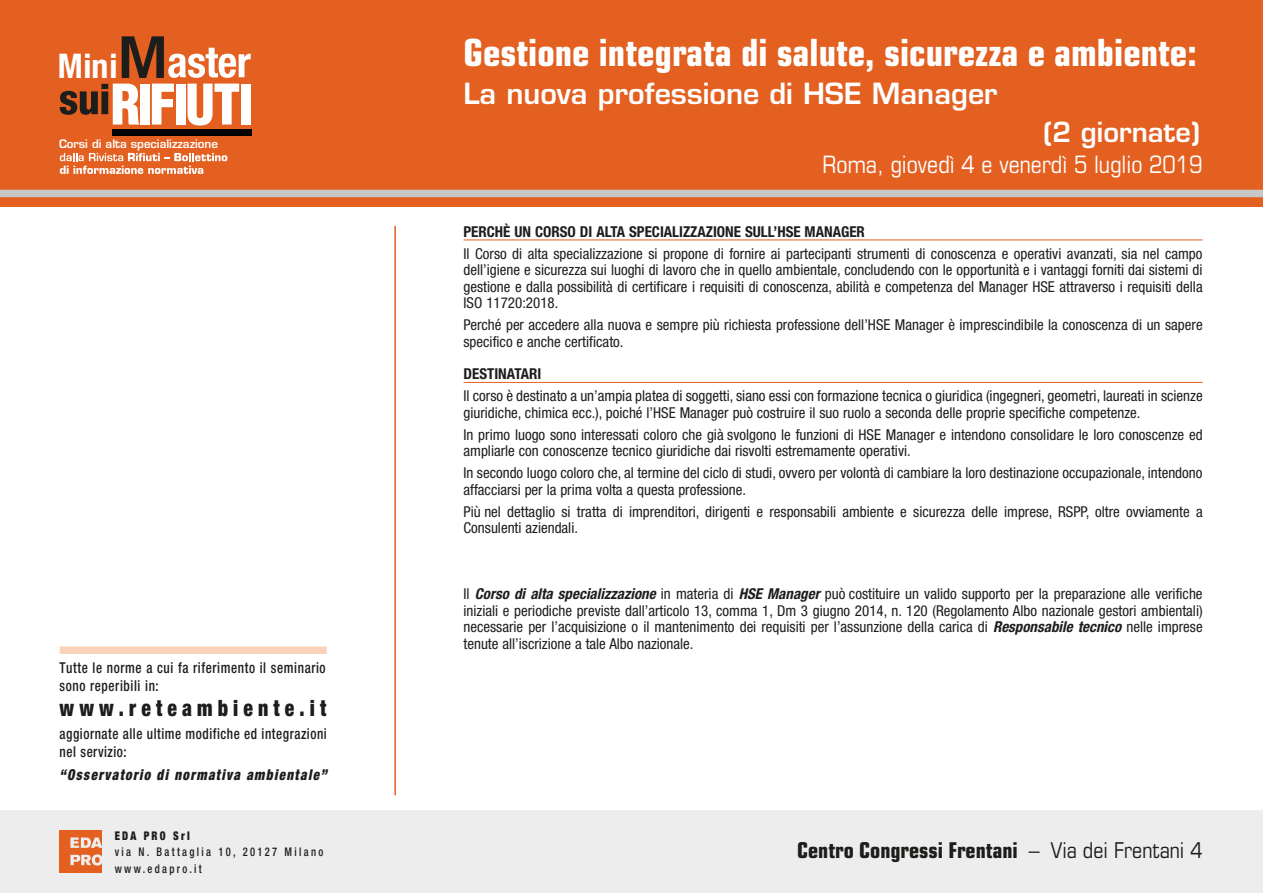
<style>
.page{position:relative;width:1263px;height:893px;background:#fff}
.page>*{position:absolute;margin:0;border:0;box-sizing:border-box;transform-origin:0 0}
.t1{font:700 condensed 37.5px "Eurostile";color:#fff}
.t2{font:700 condensed 33.75px "Helvetica Neue";color:#fff}
.t3{font:600 28.5px "Eurostile";color:#fff}
.t4{font:600 27px "Eurostile";color:#fff}
.t5{font:condensed 24px "Eurostile";color:#fff}
.t6{font:900 condensed 22.5px "Helvetica Neue LT Std";letter-spacing:.26em;color:#1d1d1b;scale:.88 1}
.t7{font:700 condensed 21.9px "Eurostile";color:#1d1d1b}
.t8{font:condensed 15px/16.5px "Helvetica Neue LT Std";color:#1d1d1b}
.t9{font:500 condensed 15px/18px "Helvetica Neue LT Std";letter-spacing:.04em;color:#1d1d1b;scale:.88 1}
.t10{font:700 condensed 15px "Helvetica Neue LT Std";color:#1d1d1b}
.t11{font:italic 900 condensed 15px "Helvetica Neue LT Std";letter-spacing:.1em;color:#1d1d1b;scale:.88 1}
.t12{font:500 condensed 12px/16.8px "Helvetica Neue LT Std";letter-spacing:.22em;color:#1d1d1b;scale:.88 1}
.t13{font:900 condensed 12px "Helvetica Neue LT Std";letter-spacing:.21em;color:#1d1d1b;scale:.88 1}
.t14{font:600 11.4px "Eurostile";color:#fff}
.s1{font-weight:700;font-style:italic}
.s2{font-weight:400}
</style>
<div class="page">
<div style="left:0;top:811px;width:1263px;height:82px;background:#ededed"></div>
<hr style="left:394px;top:226px;width:2px;height:569px;background:#e36021">
<div style="left:60px;top:646px;width:267px;height:8px;background:#f9d3ba"></div>
<img style="left:60px;top:830px;width:42px;height:43px">
<hr style="left:463px;top:240px;width:739px;height:1px;background:#e36021">
<hr style="left:463px;top:382px;width:739px;height:1px;background:#e36021">
<div style="left:0;top:0;width:1263px;height:206px;background:#e36021"></div>
<div style="left:0;top:190px;width:1263px;height:7px;background:#c7c7c6"></div>
<svg style="left:122px;top:36px;width:129px;height:42px"></svg>
<div style="left:112px;top:129px;width:139px;height:6px;background:#000"></div>
<svg style="left:60px;top:84px;width:79px;height:41px"></svg>
<div style="left:140px;top:84px;width:10px;height:41px;background:#fff"></div>
<svg style="left:152px;top:84px;width:22px;height:41px"></svg>
<div style="left:176px;top:84px;width:10px;height:41px;background:#fff"></div>
<svg style="left:187px;top:84px;width:52px;height:42px"></svg>
<div style="left:241px;top:84px;width:10px;height:41px;background:#fff"></div>
<svg style="left:60px;top:153px;width:167px;height:21px"></svg>
<h2 class="t2" style="left:58px;top:38px;width:61px">Mini</h2>
<p class="t14" style="left:59px;top:137px;width:160px">Corsi di alta specializzazione</p>
<p class="t9" style="left:60px;top:659px;width:304px">Tutte le norme a cui fa riferimento il seminario sono reperibili in:</p>
<h3 class="t6" style="left:60px;top:694px;width:305px">www.reteambiente.it</h3>
<p class="t9" style="left:60px;top:724px;width:305px">aggiornate alle ultime modifiche ed integrazioni nel servizio:</p>
<p class="t11" style="left:60px;top:765px;width:305px">“Osservatorio di normativa ambientale”</p>
<h1 class="t1" style="left:463px;top:30px;width:735px">Gestione integrata di salute, sicurezza e ambiente:</h1>
<h3 class="t3" style="left:463px;top:75px;width:536px">La nuova professione di HSE Manager</h3>
<h3 class="t4" style="left:1043px;top:115px;width:159px">(2 giornate)</h3>
<h3 class="t5" style="left:822px;top:150px;width:382px">Roma, giovedì 4 e venerdì 5 luglio 2019</h3>
<p class="t10" style="left:463px;top:222px;width:403px">PERCHÈ UN CORSO DI ALTA SPECIALIZZAZIONE SULL’HSE MANAGER</p>
<p class="t8" style="left:463px;top:245px;width:741px;text-align:justify">Il Corso di alta specializzazione si propone di fornire ai partecipanti strumenti di conoscenza e operativi avanzati, sia nel campo dell’igiene e sicurezza sui luoghi di lavoro che in quello ambientale, concludendo con le opportunità e i vantaggi forniti dai sistemi di gestione e dalla possibilità di certificare i requisiti di conoscenza, abilità e competenza del Manager HSE attraverso i requisiti della ISO 11720:2018.</p>
<p class="t8" style="left:463px;top:316px;width:741px">Perché per accedere alla nuova e sempre più richiesta professione dell’HSE Manager è imprescindibile la conoscenza di un sapere specifico e anche certificato.</p>
<p class="t10" style="left:463px;top:365px;width:79px">DESTINATARI</p>
<p class="t8" style="left:463px;top:387px;width:741px">Il corso è destinato a un’ampia platea di soggetti, siano essi con formazione tecnica o giuridica (ingegneri, geometri, laureati in scienze giuridiche, chimica ecc.), poiché l’HSE Manager può costruire il suo ruolo a seconda delle proprie specifiche competenze.</p>
<p class="t8" style="left:463px;top:426px;width:741px">In primo luogo sono interessati coloro che già svolgono le funzioni di HSE Manager e intendono consolidare le loro conoscenze ed ampliarle con conoscenze tecnico giuridiche dai risvolti estremamente operativi.</p>
<p class="t8" style="left:463px;top:464px;width:740px">In secondo luogo coloro che, al termine del ciclo di studi, ovvero per volontà di cambiare la loro destinazione occupazionale, intendono affacciarsi per la prima volta a questa professione.</p>
<p class="t8" style="left:463px;top:503px;width:741px">Più nel dettaglio si tratta di imprenditori, dirigenti e responsabili ambiente e sicurezza delle imprese, RSPP, oltre ovviamente a<br>Consulenti aziendali.</p>
<p class="t8" style="left:463px;top:586px;width:741px;text-align:justify">Il <span class="s1">Corso di alta specializzazione</span> in materia di <span class="s1">HSE Manager</span> può costituire un valido supporto per la preparazione alle verifiche iniziali e periodiche previste dall’articolo 13, comma 1, Dm 3 giugno 2014, n. 120 (Regolamento Albo nazionale gestori ambientali) necessarie per l’acquisizione o il mantenimento dei requisiti per l’assunzione della carica di <span class="s1">Responsabile tecnico</span> nelle imprese tenute all’iscrizione a tale Albo nazionale.</p>
<p class="t13" style="left:115px;top:828px;width:87px">EDA PRO Srl</p>
<p class="t12" style="left:115px;top:844px;width:238px">via N. Battaglia 10, 20127 Milano www.edapro.it</p>
<h3 class="t7" style="left:797px;top:837px;width:407px">Centro Congressi Frentani <span class="s2">– Via dei Frentani 4</span></h3>
</div>
